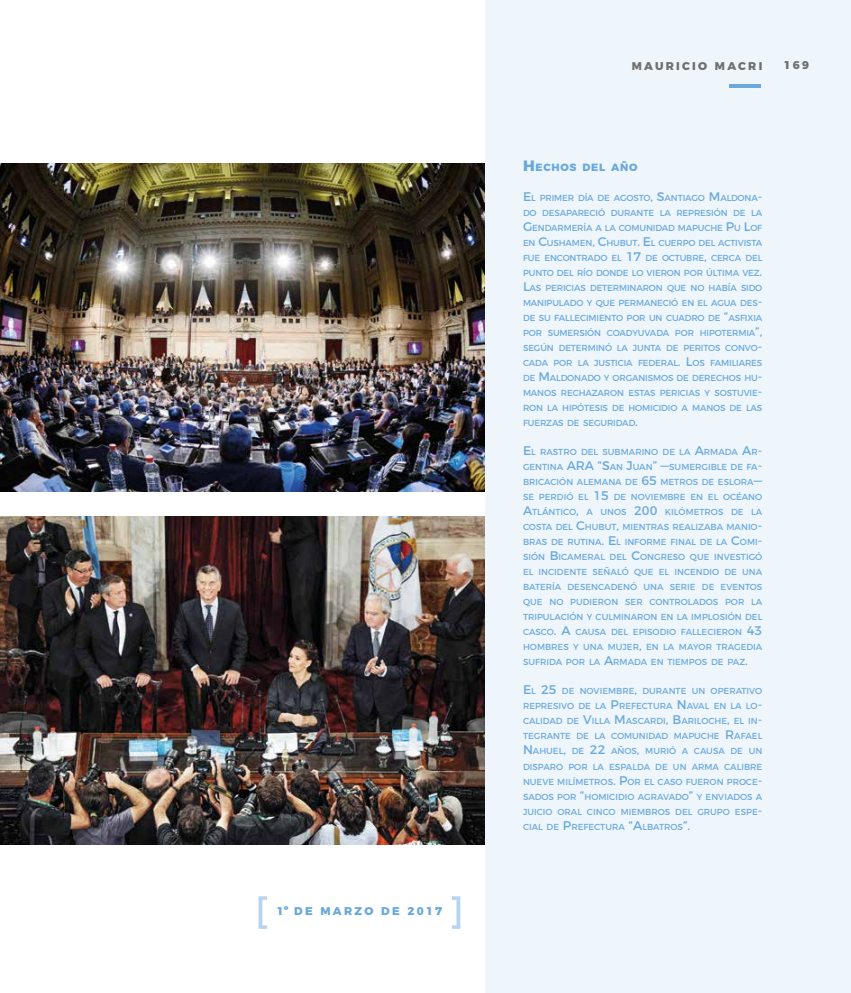
<style>
.page{position:relative;width:851px;height:993px;background:#fff}
.page>*{position:absolute;margin:0;border:0;box-sizing:border-box;transform-origin:0 0}
.t1{font:800 11.25px "Montserrat";letter-spacing:.2em;color:#706f6f}
.t2{font:800 11.25px "Montserrat";letter-spacing:.2em;color:#6aa9dd}
.t3{font:800 10.5px "Montserrat";letter-spacing:.07em;color:#6aa9dd}
.t4{font:8.75px/15px "Montserrat";color:#6aa9dd;text-align:justify}
.s1{font-size:15px}
.s2{font-size:12.5px}
</style>
<div class="page">
<img style="left:0;top:517px;width:485px;height:327px">
<img style="left:0;top:163px;width:485px;height:328px">
<div style="left:485px;top:0;width:365px;height:992px;background:#eff6fb"></div>
<hr style="left:729px;top:85px;width:32px;height:3px;background:#6aa9dd">
<svg style="left:258px;top:896px;width:9px;height:32px"></svg>
<svg style="left:452px;top:896px;width:8px;height:32px"></svg>
<p class="t2" style="left:277px;top:901px;width:167px">1º DE MARZO DE 2017</p>
<p class="t1" style="left:631px;top:57px;width:132px">MAURICIO MACRI</p>
<p class="t1" style="left:783px;top:56px;width:27px">169</p>
<p class="t3" style="left:523px;top:159px;width:116px"><span class="s1">H</span>ECHOS DEL AÑO</p>
<p class="t4" style="left:523px;top:189px;width:241px"><span class="s2">E</span>L PRIME R DÍA DE AGOSTO<span class="s2">, S</span>ANTIAGO <span class="s2">M</span>ALDONA<span class="s2">-<br></span>DO DESAPA</p>
<p class="t4" style="left:523px;top:204px;width:241px;text-indent:55px">RECIÓ DURANTE LA REPRESIÓN DE LA<br><span class="s2">G</span>ENDARMERÍA A LA COMUNIDAD MAP</p>
<p class="t4" style="left:697px;top:219px;width:65px">UCHE <span class="s2">P</span>U <span class="s2">L</span>OF</p>
<p class="t4" style="left:523px;top:234px;width:241px;text-indent:63px">N<span class="s2">, C</span>HUBUT<span class="s2">. E</span>L CUERPO DEL ACTIVISTA FUE ENCONTRADO EL <span class="s2">17</span> DE OCTUBRE<span class="s2">,</span> CERCA DEL PUNTO DEL RÍO DONDE LO VIERON POR ÚLTIMA VEZ<span class="s2">.<br>L</span>AS PERICIAS DETERM INARON QUE NO HABÍA SIDO MANIPULADO Y QUE PERMANECIÓ EN EL AGUA DES<span class="s2">-</span>DE SU FALLECIM IENTO POR UN CUADRO DE <span class="s2">“</span>ASFIXIA POR SUME RSIÓN COADYUVADA POR HIPOTERM IA<span class="s2">”, </span>SEGÚN DETERM INÓ LA JUNTA DE PERITOS CONVO<span class="s2">-</span>CADA POR LA JUSTICIA FE DERAL<span class="s2">. L</span>OS FAM</p>
<p class="t4" style="left:523px;top:234px;width:51px">EN <span class="s2">C</span>USHAME</p>
<p class="t4" style="left:523px;top:354px;width:241px;text-indent:206px">ILIARES DE <span class="s2">M</span>ALDONADO Y ORGANISMOS DE DERECHOS HU<span class="s2">-</span>MANOS RECHAZARON ESTAS PE RICIAS Y SOSTUVIE<span class="s2">-</span>RON LA HIPÓTESIS DE HOM ICIDIO A MANOS DE LAS FUERZAS DE SEGURIDAD<span class="s2">.</span></p>
<p class="t4" style="left:523px;top:443px;width:241px"><span class="s2">E</span>L RASTRO DEL SUBMARINO DE LA <span class="s2">A</span>RMADA <span class="s2">A</span>R<span class="s2">-</span>GENTINA <span class="s2">ARA “S</span>AN <span class="s2">J</span>UAN<span class="s2">” —</span>SUMERGIBLE DE FA<span class="s2">-</span>BRICACIÓN ALEMA</p>
<p class="t4" style="left:523px;top:473px;width:241px;text-indent:85px">NA DE <span class="s2">65</span> METROS DE ESLORA<span class="s2">— </span>SE PERDIÓ EL <span class="s2">15</span> DE NOVIEM BRE EN EL OCÉANO <span class="s2">A</span>TLÁNTICO<span class="s2">,</span> A UNOS <span class="s2">200</span> KILÓMETROS DE LA COSTA DEL <span class="s2">C</span>HUBUT<span class="s2">,</span> M IENTRAS REALIZABA MANIO<span class="s2">-</span>BRAS DE RUTINA<span class="s2">. E</span>L INFORME</p>
<p class="t4" style="left:670px;top:533px;width:93px">FINAL DE LA <span class="s2">C</span>OM I<span class="s2">-</span></p>
<p class="t4" style="left:523px;top:548px;width:241px;text-indent:65px">RAL DEL <span class="s2">C</span>ONGRESO QUE INVESTIGÓ EL INCIDENTE SEÑALÓ QUE EL INCENDIO DE UNA BATERÍA DESENCADENÓ UNA SERIE DE EVENTOS QUE NO PUDIERON SER CONTROLADOS POR LA TRIPULACIÓN Y CULM INARON EN LA IMPLOSIÓN DEL CASCO<span class="s2">. A</span> CAUSA DEL EPISODIO FALLECIERON <span class="s2">43<br></span>HOM BRES Y UNA M UJER<span class="s2">,</span> EN LA MAYOR TRAGEDIA SUFRIDA POR LA <span class="s2">A</span>RMADA EN TIEMP</p>
<p class="t4" style="left:523px;top:548px;width:52px">SIÓN <span class="s2">B</span> ICAME</p>
<p class="t4" style="left:694px;top:653px;width:55px">OS DE PAZ<span class="s2">.</span></p>
<p class="t4" style="left:523px;top:683px;width:241px"><span class="s2">E</span>L <span class="s2">25</span> DE NOVIEM BRE<span class="s2">,</span> DURANTE UN OPERATIVO<br>REPRESIVO DE LA <span class="s2">P</span>REFE</p>
<p class="t4" style="left:523px;top:698px;width:241px;text-indent:119px">CTURA <span class="s2">N</span>AVAL EN LA LO<span class="s2">-</span>CALIDAD DE <span class="s2">V</span>ILLA <span class="s2">M</span>ASCARDI<span class="s2">, B</span>ARILOCHE<span class="s2">,</span> EL IN<span class="s2">-</span>TEGRANTE DE LA COM UNIDAD MAP</p>
<p class="t4" style="left:694px;top:728px;width:47px">UCHE <span class="s2">R</span>AFAE</p>
<p class="t4" style="left:523px;top:728px;width:241px;text-indent:235px">L <span class="s2">N</span>AHUEL<span class="s2">,</span> DE <span class="s2">22</span> AÑOS<span class="s2">,</span> M URIÓ A CAUSA DE UN DISPARO POR LA ESPALDA DE UN ARMA</p>
<p class="t4" style="left:523px;top:758px;width:241px;text-align:left;text-indent:201px">CALIBRE<br>NUEVE M ILÍMETROS<span class="s2">. P</span>OR EL CASO FUERON PROCE<span class="s2">-<br></span>SADOS POR <span class="s2">“</span>HOM ICIDIO AGRAVADO<span class="s2">”</span> Y ENVIADOS A<br>JUICIO ORAL CINCO M IEM BROS DEL GRUPO ESPE<span class="s2">-<br></span>CIAL DE <span class="s2">P</span>REFE</p>
<p class="t4" style="left:594px;top:818px;width:98px">CTURA <span class="s2">“A</span>LBATROS<span class="s2">”.</span></p>
</div>
